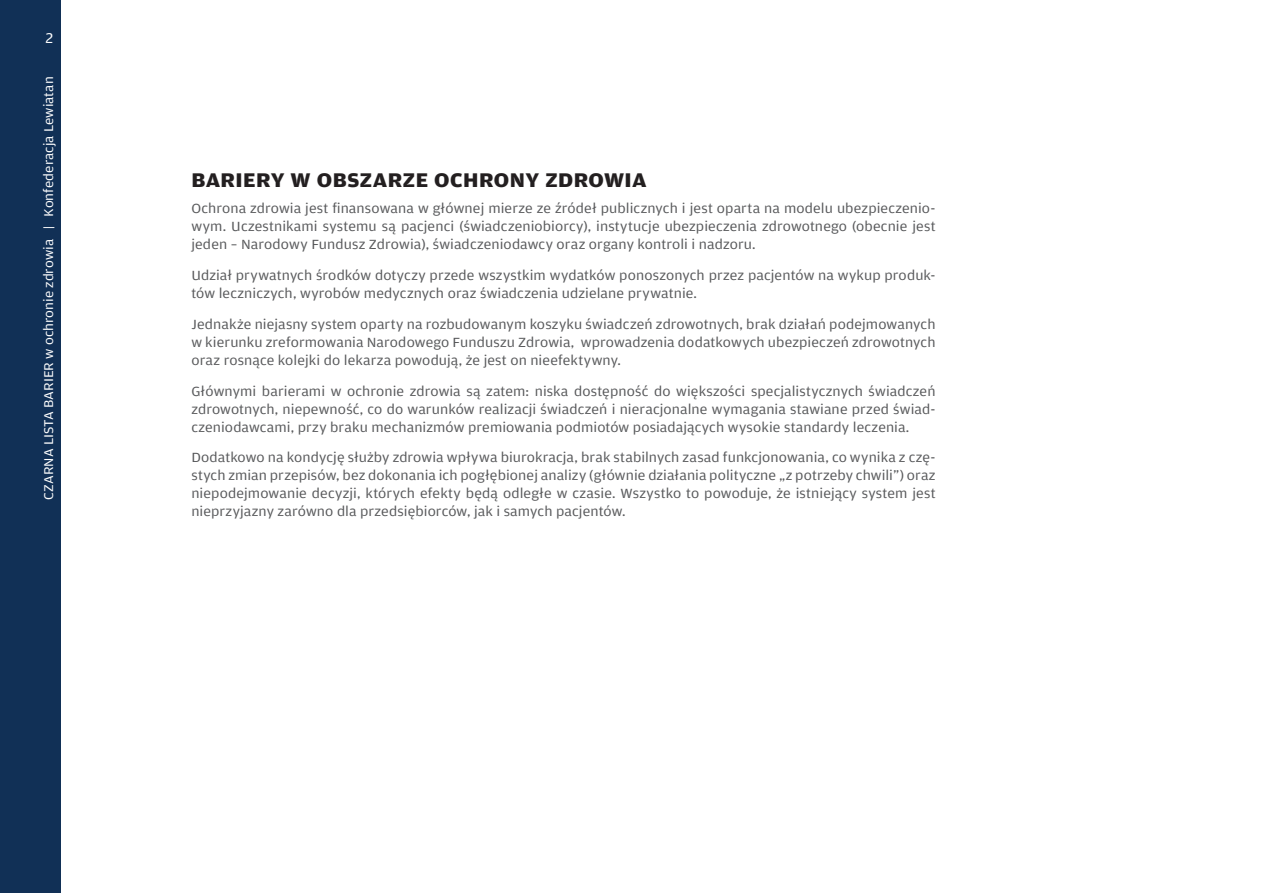
<style>
.page{position:relative;width:1263px;height:893px;background:#fff}
.page>*{position:absolute;margin:0;border:0;box-sizing:border-box;transform-origin:0 0}
.rozdzial{font:700 21px "Amplitude Wide";letter-spacing:.025em;color:#231f20}
.t1{font:15px "Amplitude Wide";color:#fff}
.txt{font:14.1px/18px "Amplitude Wide";letter-spacing:.01em;color:#57585a;text-align:justify}
.t2{font:13.5px "Amplitude Wide";letter-spacing:.005em;color:#fff}
</style>
<div class="page">
<div style="left:0;top:0;width:61px;height:893px;background:#113056"></div>
<p class="t1" style="left:45px;top:28px;width:9px">2</p>
<p class="t2" style="left:40px;top:500px;width:425px;rotate:-90deg">CZARNA LISTA BARIER w ochronie zdrowia | Konfederacja Lewiatan</p>
<p class="rozdzial" style="left:191px;top:167px;width:457px">BARIERY W OBSZARZE OCHRONY ZDROWIA</p>
<p class="txt" style="left:191px;top:200px;width:746px">Ochrona zdrowia jest finansowana w głównej mierze ze źródeł publicznych i jest oparta na modelu ubezpieczenio&shy;wym. Uczestnikami systemu są pacjenci (świadczeniobiorcy), instytucje ubezpieczenia zdrowotnego (obecnie jest jeden – Narodowy Fundusz Zdrowia), świadczeniodawcy oraz organy kontroli i nadzoru.</p>
<p class="txt" style="left:191px;top:267px;width:746px">Udział prywatnych środków dotyczy przede wszystkim wydatków ponoszonych przez pacjentów na wykup produk&shy;tów leczniczych, wyrobów medycznych oraz świadczenia udzielane prywatnie.</p>
<p class="txt" style="left:191px;top:315px;width:746px">Jednakże niejasny system oparty na rozbudowanym koszyku świadczeń zdrowotnych, brak działań podejmowanych w kierunku zreformowania Narodowego Funduszu Zdrowia, wprowadzenia dodatkowych ubezpieczeń zdrowotnych oraz rosnące kolejki do lekarza powodują, że jest on nieefektywny.</p>
<p class="txt" style="left:191px;top:382px;width:746px">Głównymi barierami w ochronie zdrowia są zatem: niska dostępność do większości specjalistycznych świadczeń zdrowotnych, niepewność, co do warunków realizacji świadczeń i nieracjonalne wymagania stawiane przed świad&shy;czeniodawcami, przy braku mechanizmów premiowania podmiotów posiadających wysokie standardy leczenia.</p>
<p class="txt" style="left:191px;top:449px;width:746px">Dodatkowo na kondycję służby zdrowia wpływa biurokracja, brak stabilnych zasad funkcjonowania, co wynika z czę&shy;stych zmian przepisów, bez dokonania ich pogłębionej analizy (głównie działania polityczne „z potrzeby chwili”) oraz niepodejmowanie decyzji, których efekty będą odległe w czasie. Wszystko to powoduje, że istniejący system jest nieprzyjazny zarówno dla przedsiębiorców, jak i samych pacjentów.</p>
</div>
